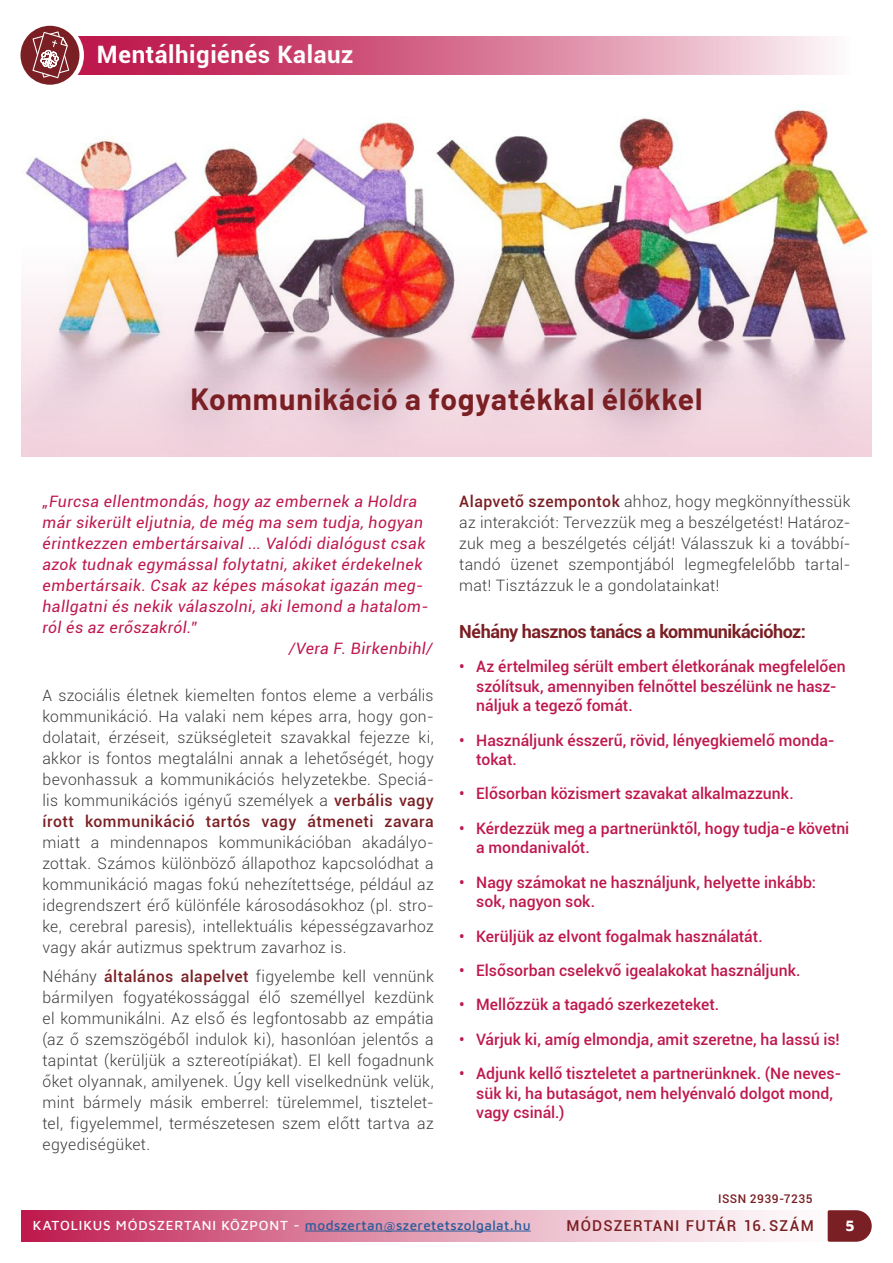
<style>
.page{position:relative;width:893px;height:1263px;background:#fff}
.page>*{position:absolute;margin:0;border:0;box-sizing:border-box;transform-origin:0 0}
.t1{font:700 30px "Barlow";letter-spacing:.03em;color:#7a1f23}
.t2{font:700 24px "Roboto";letter-spacing:.025em;color:#fff}
.t3{font:700 18px "Roboto";letter-spacing:-.025em;color:#7a1f23}
.t4{font:300 15.75px/21px "Roboto";letter-spacing:.02em;color:#3c3c3b;text-align:justify}
.t5{font:500 15.75px/19.5px "Roboto";color:#be184d}
.t6{font:italic 15.75px "Roboto";letter-spacing:.03em;color:#be184d}
.t7{font:700 15.75px "Maven Pro";color:#fff}
.t8{font:500 15px "Roboto";letter-spacing:.08em;color:#7a1f23}
.t9{font:500 13.5px "Maven Pro";letter-spacing:.035em;color:#275b9b}
.t10{font:500 12px "Roboto";letter-spacing:.04em;color:#7a1f23}
.s1{font-weight:500;color:#7a1f23}
.s2{color:#fff}
</style>
<div class="page">
<div style="left:21px;top:1210px;width:837px;height:32px;background:linear-gradient(to right,#bf2356,#fff)"></div>
<hr style="left:305px;top:1231px;width:226px;height:1px;background:#275b9b">
<svg style="left:828px;top:1210px;width:44px;height:32px"></svg>
<img style="left:25px;top:109px;width:844px;height:118px">
<svg style="left:86px;top:36px;width:743px;height:39px;background:#d77494"></svg>
<svg style="left:20px;top:25px;width:66px;height:60px"></svg>
<img style="left:21px;top:227px;width:851px;height:230px">
<h2 class="t2" style="left:97px;top:37px;width:258px">Mentálhigiénés Kalauz</h2>
<h1 class="t1" style="left:191px;top:377px;width:513px">Kommunikáció a fogyatékkal élőkkel</h1>
<p class="t6" style="left:43px;top:491px;width:376px">„Furcsa ellentmondás, hogy az embernek a Holdra</p>
<p class="t6" style="left:43px;top:512px;width:382px">már sikerült eljutnia, de még ma sem tudja, hogyan</p>
<p class="t6" style="left:43px;top:533px;width:384px">érintkezzen embertársaival ... Valódi dialógust csak</p>
<p class="t6" style="left:43px;top:554px;width:381px">azok tudnak egymással folytatni, akiket érdekelnek</p>
<p class="t6" style="left:43px;top:575px;width:382px">embertársaik. Csak az képes másokat igazán meg-</p>
<p class="t6" style="left:43px;top:596px;width:387px">hallgatni és nekik válaszolni, aki lemond a hatalom-</p>
<p class="t6" style="left:43px;top:617px;width:156px">ról és az erőszakról.”</p>
<p class="t6" style="left:289px;top:637px;width:145px">/Vera F. Birkenbihl/</p>
<p class="t4" style="left:43px;top:684px;width:393px">A szociális életnek kiemelten fontos eleme a verbális kommunikáció. Ha valaki nem képes arra, hogy gon&shy;dolatait, érzéseit, szükségleteit szavakkal fejezze ki, akkor is fontos megtalálni annak a lehetőségét, hogy bevonhassuk a kommunikációs helyzetekbe. Speciá&shy;lis kommunikációs igényű személyek a <span class="s1">verbális vagy írott kommunikáció tartós vagy átmeneti zavara</span></p>
<p class="t4" style="left:43px;top:831px;width:393px">miatt a mindennapos kommunikációban akadályo&shy;zottak. Számos különböző állapothoz kapcsolódhat a kommunikáció magas fokú nehezítettsége, például az idegrendszert érő különféle károsodásokhoz (pl. stro&shy;ke, cerebral paresis), intellektuális képességzavarhoz vagy akár autizmus spektrum zavarhoz is.</p>
<p class="t4" style="left:43px;top:965px;width:393px">Néhány <span class="s1">általános alapelvet</span> figyelembe kell vennünk bármilyen fogyatékossággal élő személlyel kezdünk el kommunikálni. Az első és legfontosabb az empátia (az ő szemszögéből indulok ki), hasonlóan jelentős a tapintat (kerüljük a sztereotípiákat). El kell fogadnunk őket olyannak, amilyenek. Úgy kell viselkednünk velük, mint bármely másik emberrel: türelemmel, tisztelet&shy;tel, figyelemmel, természetesen szem előtt tartva az egyediségüket.</p>
<p class="t4" style="left:459px;top:490px;width:393px"><span class="s1">Alapvető szempontok</span> ahhoz, hogy megkönnyíthessük az interakciót: Tervezzük meg a beszélgetést! Határoz&shy;zuk meg a beszélgetés célját! Válasszuk ki a továbbí&shy;tandó üzenet szempontjából legmegfelelőbb tartal&shy;mat! Tisztázzuk le a gondolatainkat!</p>
<p class="t3" style="left:459px;top:619px;width:348px">Néhány hasznos tanács a kommunikációhoz:</p>
<p class="t5" style="left:476px;top:656px;width:371px;text-indent:-17px">• Az értelmileg sérült embert életkorának megfelelően szólítsuk, amennyiben felnőttel beszélünk ne hasz&shy;náljuk a tegező fomát.</p>
<p class="t5" style="left:476px;top:729px;width:360px;text-indent:-17px">• Használjunk ésszerű, rövid, lényegkiemelő monda&shy;tokat.</p>
<p class="t5" style="left:459px;top:783px;width:336px">• Elősorban közismert szavakat alkalmazzunk.</p>
<p class="t5" style="left:476px;top:818px;width:375px;text-indent:-17px">• Kérdezzük meg a partnerünktől, hogy tudja-e követni a mondanivalót.</p>
<p class="t5" style="left:476px;top:872px;width:341px;text-indent:-17px">• Nagy számokat ne használjunk, helyette inkább: sok, nagyon sok.</p>
<p class="t5" style="left:459px;top:926px;width:305px">• Kerüljük az elvont fogalmak használatát.</p>
<p class="t5" style="left:459px;top:960px;width:343px">• Elsősorban cselekvő igealakokat használjunk.</p>
<p class="t5" style="left:459px;top:994px;width:262px">• Mellőzzük a tagadó szerkezeteket.</p>
<p class="t5" style="left:459px;top:1029px;width:382px">• Várjuk ki, amíg elmondja, amit szeretne, ha lassú is!</p>
<p class="t5" style="left:476px;top:1063px;width:367px;text-indent:-17px">• Adjunk kellő tiszteletet a partnerünknek. (Ne neves&shy;sük ki, ha butaságot, nem helyénvaló dolgot mond, vagy csinál.)</p>
<p class="t10" style="left:718px;top:1190px;width:96px">ISSN 2939-7235</p>
<p class="t9" style="left:33px;top:1216px;width:499px"><span class="s2">KATOLIKUS MÓDSZERTANI KÖZPONT -</span> modszertan@szeretetszolgalat.hu</p>
<p class="t8" style="left:566px;top:1215px;width:249px">MÓDSZERTANI FUTÁR 16. SZÁM</p>
<p class="t7" style="left:845px;top:1214px;width:11px">5</p>
</div>
